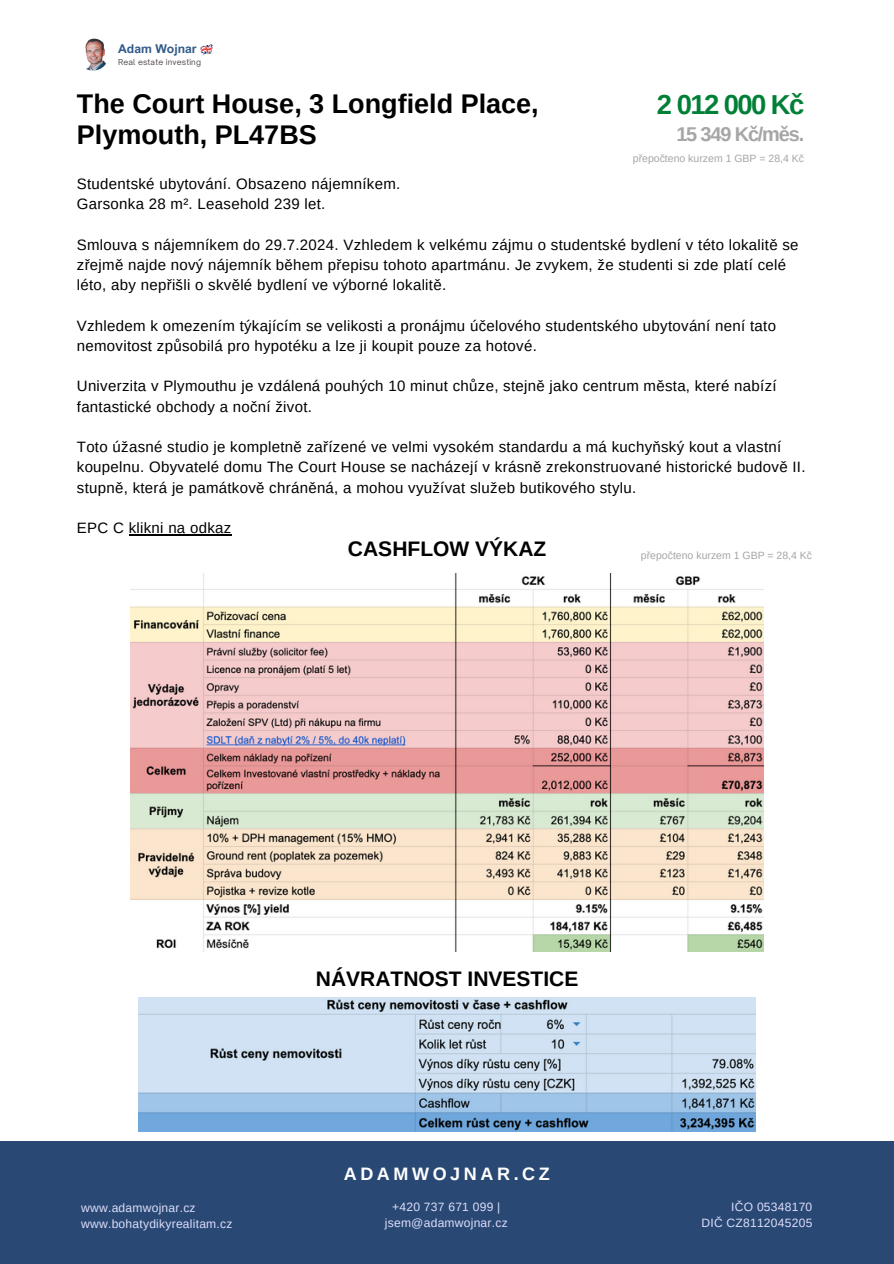
<style>
.page{position:relative;width:894px;height:1264px;background:#fff}
.page>*{position:absolute;margin:0;border:0;box-sizing:border-box;transform-origin:0 0}
.t1{font:700 27.45px "Arimo";letter-spacing:-.06em;color:#008037}
.t2{font:700 27px/31.5px "Arimo";color:#000}
.t3{font:700 21px "Arimo";color:#000}
.t4{font:700 19.95px "Arimo";letter-spacing:-.06em;color:#a6a6a6}
.t5{font:700 18px "Arimo";letter-spacing:.2em;color:#fff}
.t6{font:15px/20.2px "Arimo";letter-spacing:.02em;color:#000}
.t7{font:700 12.15px "Arial MT Pro";color:#325b8a}
.t8{font:12px/16px "Arimo";letter-spacing:.02em;color:#dddefa;text-align:center}
.t9{font:10.5px "Arimo";color:#a6a6a6}
.t10{font:7.8px "Open Sauce One";letter-spacing:.02em;color:#57504e}
</style>
<div class="page">
<div style="left:0;top:1141px;width:893px;height:122px;background:#294874"></div>
<svg style="left:200px;top:44px;width:13px;height:10px"></svg>
<img style="left:77px;top:38px;width:32px;height:33px;border-radius:50%">
<img style="left:131px;top:573px;width:632px;height:378px">
<img style="left:138px;top:997px;width:617px;height:134px">
<hr style="left:129px;top:534px;width:102px;height:1px;background:#000">
<h4 class="t7" style="left:118px;top:44px;width:80px">Adam Wojnar</h4>
<p class="t10" style="left:118px;top:57px;width:84px">Real estate investing</p>
<p class="t2" style="left:77px;top:88px;width:463px">The Court House, 3 Longfield Place,<br>Plymouth, PL47BS</p>
<h5 class="t1" style="left:656px;top:89px;width:149px">2 012 000 Kč</h5>
<p class="t4" style="left:676px;top:123px;width:129px">15 349 Kč/měs.</p>
<p class="t9" style="left:632px;top:152px;width:173px">přepočteno kurzem 1 GBP = 28,4 Kč</p>
<h5 class="t6" style="left:77px;top:173px;width:325px">Studentské ubytování. Obsazeno nájemníkem.<br>Garsonka 28 m². Leasehold 239 let.</h5>
<h5 class="t6" style="left:77px;top:234px;width:723px">Smlouva s nájemníkem do 29.7.2024. Vzhledem k velkému zájmu o studentské bydlení v této lokalitě se zřejmě najde nový nájemník během přepisu tohoto apartmánu. Je zvykem, že studenti si zde platí celé léto, aby nepřišli o skvělé bydlení ve výborné lokalitě.</h5>
<h5 class="t6" style="left:77px;top:315px;width:700px">Vzhledem k omezením týkajícím se velikosti a pronájmu účelového studentského ubytování není tato nemovitost způsobilá pro hypotéku a lze ji koupit pouze za hotové.</h5>
<h2 class="t6" style="left:77px;top:376px;width:701px">Univerzita v Plymouthu je vzdálená pouhých 10 minut chůze, stejně jako centrum města, které nabízí fantastické obchody a noční život.</h2>
<p class="t6" style="left:77px;top:437px;width:730px">Toto úžasné studio je kompletně zařízené ve velmi vysokém standardu a má kuchyňský kout a vlastní koupelnu. Obyvatelé domu The Court House se nacházejí v krásně zrekonstruované historické budově II. stupně, která je památkově chráněná, a mohou využívat služeb butikového stylu.</p>
<p class="t6" style="left:77px;top:518px;width:156px">EPC C klikni na odkaz</p>
<h2 class="t3" style="left:348px;top:537px;width:200px">CASHFLOW VÝKAZ</h2>
<p class="t9" style="left:640px;top:549px;width:173px">přepočteno kurzem 1 GBP = 28,4 Kč</p>
<h5 class="t3" style="left:316px;top:966px;width:264px">NÁVRATNOST INVESTICE</h5>
<h1 class="t8" style="left:81px;top:1200px;width:116px">www.adamwojnar.cz</h1>
<h3 class="t8" style="left:81px;top:1216px;width:153px">www.bohatydikyrealitam.cz</h3>
<h1 class="t5" style="left:343px;top:1163px;width:207px">ADAMWOJNAR.CZ</h1>
<p class="t8" style="left:385px;top:1199px;width:124px">+420 737 671 099 | jsem@adamwojnar.cz</p>
<h5 class="t8" style="left:701px;top:1199px;width:112px;text-align:right">IČO 05348170<br>DIČ CZ8112045205</h5>
</div>
